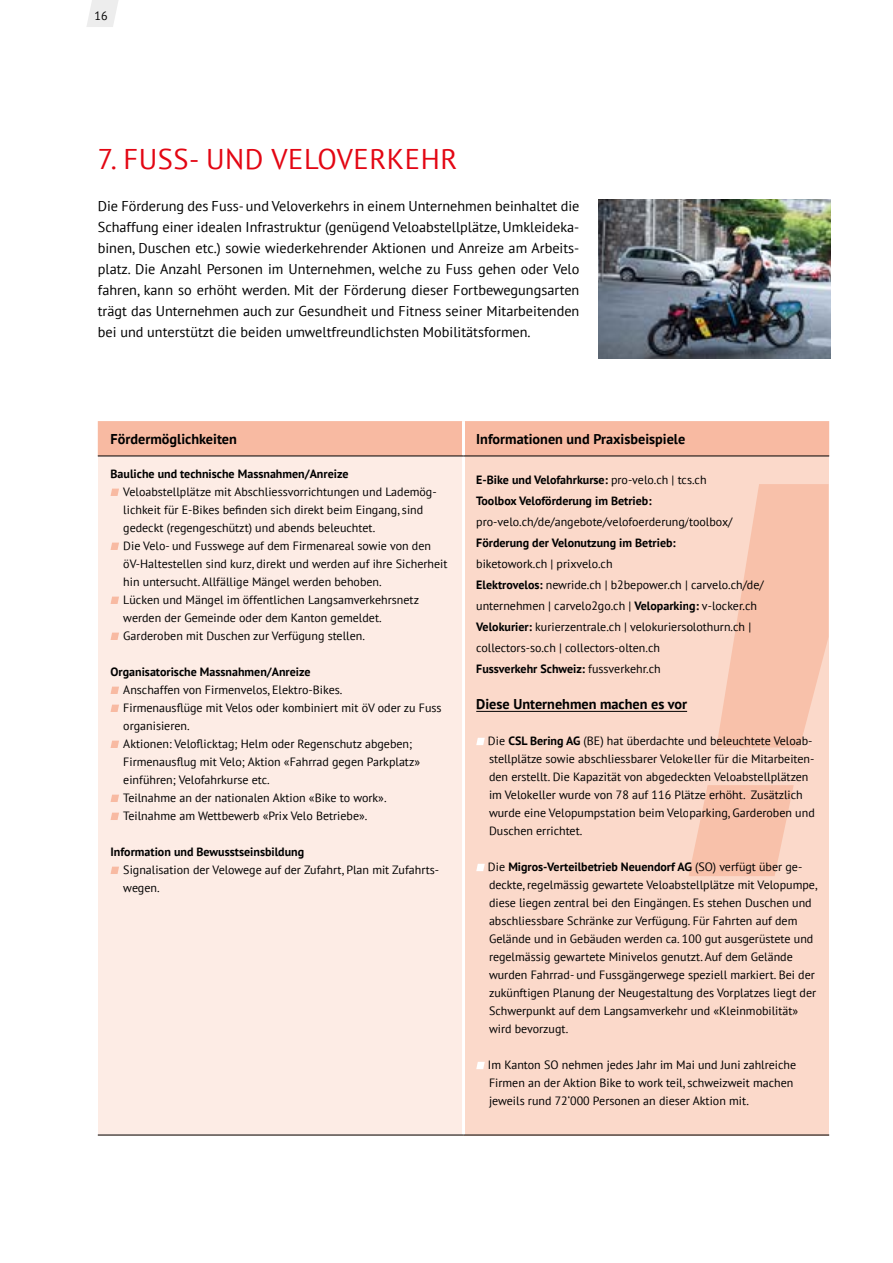
<style>
.page{position:relative;width:893px;height:1263px;background:#fff}
.page>*{position:absolute;margin:0;border:0;box-sizing:border-box;transform-origin:0 0}
.t1{font:28.5px "PT Sans";letter-spacing:.02em;color:#e30613}
.t2{font:14.25px/21px "PT Sans";color:#000;text-align:justify}
.t3{font:700 14.25px "PT Sans";color:#000}
.t4{font:12px/18px "PT Sans";color:#000}
.t5{font:700 12px/21px "PT Sans";color:#000}
.s1{font-weight:400}
.s2{font-weight:700}
</style>
<div class="page">
<svg style="left:87px;top:0;width:31px;height:27px"></svg>
<div style="left:98px;top:421px;width:731px;height:35px;background:#f8baa2"></div>
<div style="left:98px;top:456px;width:365px;height:679px;background:#fdece5"></div>
<div style="left:463px;top:456px;width:366px;height:679px;background:#fbd9ca"></div>
<hr style="left:462px;top:421px;width:3px;height:35px;background:#fff">
<hr style="left:462px;top:456px;width:3px;height:679px;background:#fff">
<hr style="left:98px;top:456px;width:365px;height:1px;background:#000">
<hr style="left:98px;top:1135px;width:365px;height:1px;background:#000">
<hr style="left:463px;top:1135px;width:366px;height:1px;background:#000">
<hr style="left:463px;top:456px;width:366px;height:1px;background:#000">
<svg style="left:111px;top:489px;width:8px;height:7px"></svg>
<svg style="left:111px;top:543px;width:8px;height:7px"></svg>
<svg style="left:111px;top:597px;width:8px;height:7px"></svg>
<svg style="left:111px;top:633px;width:8px;height:7px"></svg>
<svg style="left:111px;top:687px;width:8px;height:7px"></svg>
<svg style="left:111px;top:705px;width:8px;height:7px"></svg>
<svg style="left:111px;top:741px;width:8px;height:7px"></svg>
<svg style="left:111px;top:795px;width:8px;height:7px"></svg>
<svg style="left:111px;top:813px;width:8px;height:7px"></svg>
<svg style="left:111px;top:867px;width:8px;height:7px"></svg>
<hr style="left:476px;top:711px;width:211px;height:1px;background:#000">
<svg style="left:476px;top:738px;width:9px;height:7px"></svg>
<svg style="left:476px;top:864px;width:9px;height:7px"></svg>
<svg style="left:476px;top:1062px;width:9px;height:7px"></svg>
<svg style="left:689px;top:484px;width:140px;height:392px;fill:#f8c1aa"></svg>
<img style="left:598px;top:200px;width:232px;height:158px">
<p class="t4" style="left:94px;top:7px;width:15px">16</p>
<h1 class="t1" style="left:98px;top:141px;width:361px">7. FUSS- UND VELOVERKEHR</h1>
<p class="t2" style="left:98px;top:195px;width:483px">Die Förderung des Fuss- und Veloverkehrs in einem Unternehmen beinhaltet die Schaffung einer idealen Infrastruktur (genügend Veloabstellplätze, Umkleideka&shy;binen, Duschen etc.) sowie wiederkehrender Aktionen und Anreize am Arbeits&shy;platz. Die Anzahl Personen im Unternehmen, welche zu Fuss gehen oder Velo fahren, kann so erhöht werden. Mit der Förderung dieser Fortbewegungsarten trägt das Unternehmen auch zur Gesundheit und Fitness seiner Mitarbeitenden bei und unterstützt die beiden umweltfreundlichsten Mobilitätsformen.</p>
<p class="t3" style="left:111px;top:429px;width:128px">Fördermöglichkeiten</p>
<p class="t3" style="left:476px;top:429px;width:211px">Informationen und Praxisbeispiele</p>
<p class="t5" style="left:111px;top:463px;width:239px">Bauliche und technische Massnahmen/Anreize</p>
<p class="t4" style="left:123px;top:482px;width:326px">Veloabstellplätze mit Abschliessvorrichtungen und Lademög&shy;lichkeit für E-Bikes befinden sich direkt beim Eingang, sind gedeckt (regengeschützt) und abends beleuchtet.<br>Die Velo- und Fusswege auf dem Firmenareal sowie von den öV-Haltestellen sind kurz, direkt und werden auf ihre Sicherheit hin untersucht. Allfällige Mängel werden behoben.<br>Lücken und Mängel im öffentlichen Langsamverkehrsnetz werden der Gemeinde oder dem Kanton gemeldet.<br>Garderoben mit Duschen zur Verfügung stellen.</p>
<p class="t5" style="left:111px;top:661px;width:202px">Organisatorische Massnahmen/Anreize</p>
<p class="t4" style="left:123px;top:680px;width:320px">Anschaffen von Firmenvelos, Elektro-Bikes.<br>Firmenausflüge mit Velos oder kombiniert mit öV oder zu Fuss organisieren.<br>Aktionen: Veloflicktag; Helm oder Regenschutz abgeben; Firmenausflug mit Velo; Aktion «Fahrrad gegen Parkplatz» einführen; Velofahrkurse etc.<br>Teilnahme an der nationalen Aktion «Bike to work».<br>Teilnahme am Wettbewerb «Prix Velo Betriebe».</p>
<p class="t5" style="left:111px;top:841px;width:195px">Information und Bewusstseinsbildung</p>
<p class="t4" style="left:123px;top:860px;width:317px">Signalisation der Velowege auf der Zufahrt, Plan mit Zufahrts&shy;wegen.</p>
<p class="t5" style="left:476px;top:469px;width:232px">E-Bike und Velofahrkurse: <span class="s1">pro-velo.ch | tcs.ch<br></span>Toolbox Veloförderung im Betrieb:</p>
<p class="t4" style="left:476px;top:513px;width:258px">pro-velo.ch/de/angebote/velofoerderung/toolbox/</p>
<p class="t5" style="left:476px;top:532px;width:201px">Förderung der Velonutzung im Betrieb:</p>
<p class="t4" style="left:476px;top:553px;width:289px;line-height:21px">biketowork.ch | prixvelo.ch<br><span class="s2">Elektrovelos:</span> newride.ch | b2bepower.ch | carvelo.ch/de/ unternehmen | carvelo2go.ch | <span class="s2">Veloparking:</span> v-locker.ch <span class="s2">Velokurier:</span> kurierzentrale.ch | velokuriersolothurn.ch | collectors-so.ch | collectors-olten.ch<br><span class="s2">Fussverkehr Schweiz:</span> fussverkehr.ch</p>
<p class="t3" style="left:476px;top:695px;width:212px">Diese Unternehmen machen es vor</p>
<p class="t4" style="left:488px;top:732px;width:328px">Die <span class="s2">CSL Bering AG</span> (BE) hat überdachte und beleuchtete Veloab&shy;stellplätze sowie abschliessbarer Velokeller für die Mitarbeiten&shy;den erstellt. Die Kapazität von abgedeckten Veloabstellplätzen im Velokeller wurde von 78 auf 116 Plätze erhöht. Zusätzlich wurde eine Velopumpstation beim Veloparking, Garderoben und Duschen errichtet.</p>
<p class="t4" style="left:488px;top:858px;width:331px">Die <span class="s2">Migros-Verteilbetrieb Neuendorf AG</span> (SO) verfügt über ge&shy;deckte, regelmässig gewartete Veloabstellplätze mit Velopumpe, diese liegen zentral bei den Eingängen. Es stehen Duschen und abschliessbare Schränke zur Verfügung. Für Fahrten auf dem Gelände und in Gebäuden werden ca. 100 gut ausgerüstete und regelmässig gewartete Minivelos genutzt. Auf dem Gelände wurden Fahrrad- und Fussgängerwege speziell markiert. Bei der zukünftigen Planung der Neugestaltung des Vorplatzes liegt der Schwerpunkt auf dem Langsamverkehr und «Kleinmobilität» wird bevorzugt.</p>
<p class="t4" style="left:488px;top:1056px;width:310px">Im Kanton SO nehmen jedes Jahr im Mai und Juni zahlreiche<br>Firmen an der Aktion Bike to work teil, schweizweit machen jeweils rund 72‘000 Personen an dieser Aktion mit.</p>
</div>
